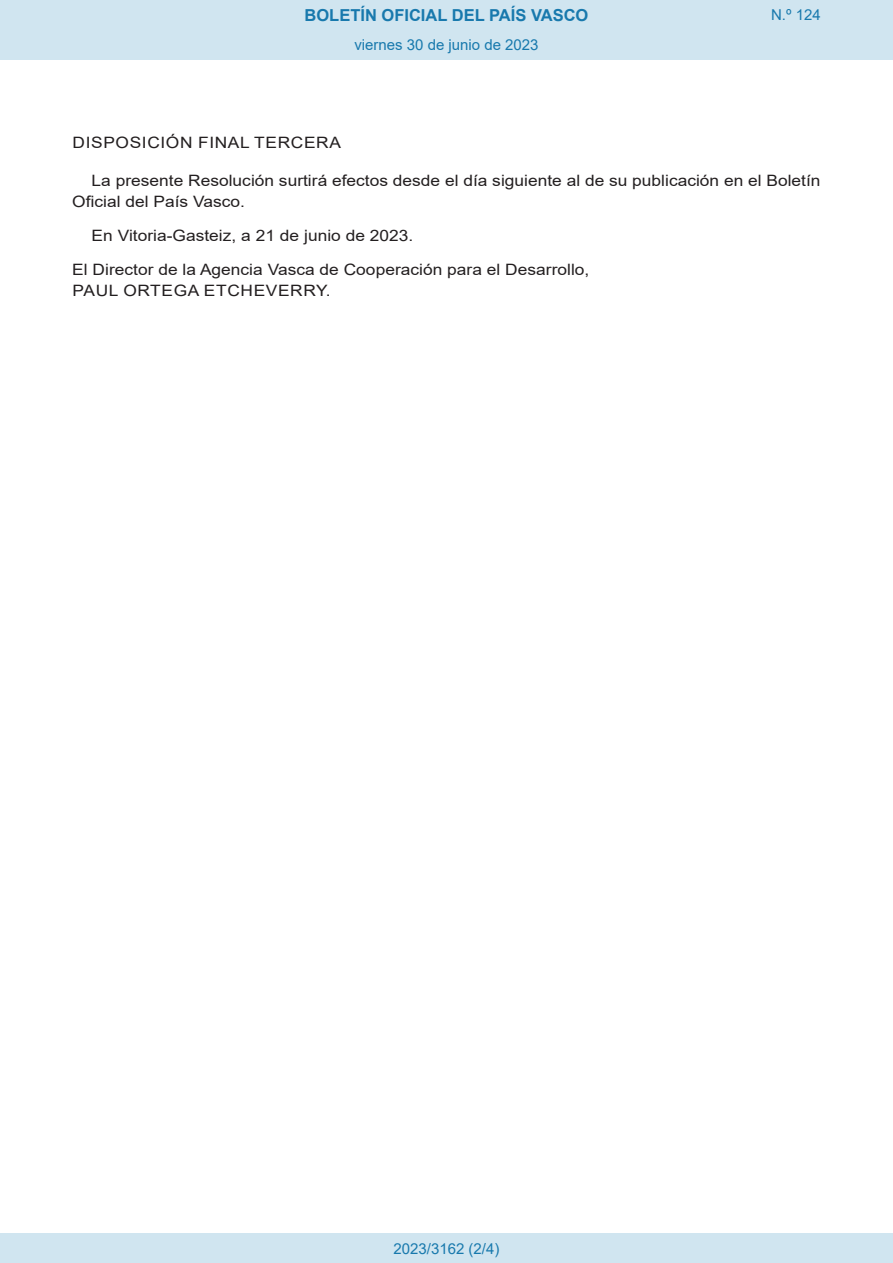
<style>
.page{position:relative;width:893px;height:1263px;background:#fff}
.page>*{position:absolute;margin:0;border:0;box-sizing:border-box;transform-origin:0 0}
.t1{font:700 16.5px "Arial";color:#1879ad}
.BOPVDetalle{font:15.6px/21px "Arial";color:#231f20;scale:1.11 1}
.BOPVFirmaPuesto{font:15.6px "Arial";color:#231f20;scale:1.11 1}
.BOPVFirmaLugFec{font:15.6px "Arial";color:#231f20;scale:1.11 1}
.BOPVDisposicion{font:15.6px "Arial";letter-spacing:.035em;color:#231f20;scale:1.11 1}
.BOPVFirmaNombre{font:15.6px "Arial";letter-spacing:.035em;color:#231f20;scale:1.11 1}
.Paginacion_Centro{font:15px "Arial";color:#1879ad}
</style>
<div class="page">
<div style="left:0;top:0;width:893px;height:60px;background:#d0e5f0"></div>
<div style="left:0;top:1233px;width:893px;height:30px;background:#d0e5f0"></div>
<p class="t1" style="left:305px;top:3px;width:285px">BOLETÍN OFICIAL DEL PAÍS VASCO</p>
<p class="Paginacion_Centro" style="left:354px;top:35px;width:186px">viernes 30 de junio de 2023</p>
<p class="Paginacion_Centro" style="left:771px;top:5px;width:51px">N.º 124</p>
<p class="BOPVDisposicion" style="left:73px;top:132px;width:243px">DISPOSICIÓN FINAL TERCERA</p>
<p class="BOPVDetalle" style="left:72px;top:170px;width:676px;text-indent:19px">La presente Resolución surtirá efectos desde el día siguiente al de su publicación en el Boletín<br>Oficial del País Vasco.</p>
<p class="BOPVFirmaLugFec" style="left:92px;top:225px;width:291px">En Vitoria-Gasteiz, a 21 de junio de 2023.</p>
<p class="BOPVFirmaPuesto" style="left:72px;top:258px;width:467px">El Director de la Agencia Vasca de Cooperación para el Desarrollo,</p>
<p class="BOPVFirmaNombre" style="left:73px;top:279px;width:234px">PAUL ORTEGA ETCHEVERRY.</p>
<p class="Paginacion_Centro" style="left:393px;top:1238px;width:107px">2023/3162 (2/4)</p>
</div>
